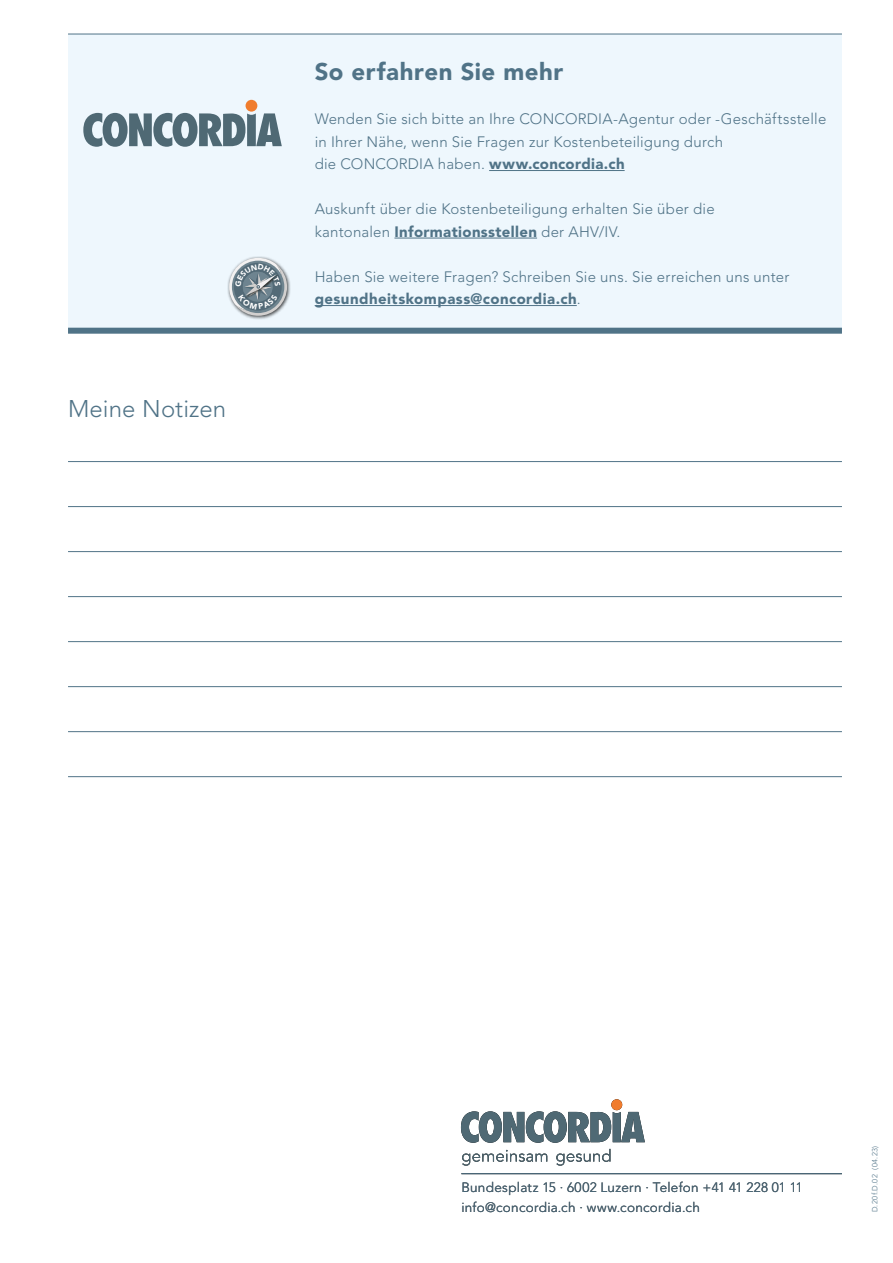
<style>
.page{position:relative;width:893px;height:1263px;background:#fff}
.page>*{position:absolute;margin:0;border:0;box-sizing:border-box;transform-origin:0 0}
.t1{font:900 24px "Avenir";letter-spacing:.025em;color:#507387}
.t2{font:300 24px "Avenir";letter-spacing:.005em;color:#507387}
.t3{font:300 15px/22.5px "Avenir";letter-spacing:.015em;color:#507387}
.t4{font:300 13.5px "Avenir";letter-spacing:.02em;color:#507387}
.t5{font:300 13.5px "Avenir";letter-spacing:.02em;color:#000}
.t6{font:300 7.5px "Avenir";letter-spacing:.065em;color:#507387}
.s1{font-weight:900}
</style>
<div class="page">
<div style="left:68px;top:34px;width:774px;height:297px;background:#eef7fd"></div>
<div style="left:68px;top:328px;width:774px;height:6px;background:#507387"></div>
<hr style="left:68px;top:34px;width:774px;height:1px;background:#507387">
<hr style="left:489px;top:170px;width:136px;height:1px;background:#507387">
<hr style="left:394px;top:238px;width:143px;height:1px;background:#507387">
<hr style="left:315px;top:305px;width:262px;height:1px;background:#507387">
<svg style="left:461px;top:1111px;width:184px;height:32px"></svg>
<div style="left:611px;top:1099px;width:11px;height:11px;background:#f07c2d;border-radius:50%"></div>
<svg style="left:462px;top:1150px;width:85px;height:15px"></svg>
<svg style="left:556px;top:1149px;width:54px;height:16px"></svg>
<hr style="left:461px;top:1173px;width:381px;height:1px;background:#507387">
<hr style="left:68px;top:461px;width:774px;height:1px;background:#507387">
<hr style="left:68px;top:506px;width:774px;height:1px;background:#507387">
<hr style="left:68px;top:551px;width:774px;height:1px;background:#507387">
<hr style="left:68px;top:596px;width:774px;height:1px;background:#507387">
<hr style="left:68px;top:641px;width:774px;height:1px;background:#507387">
<hr style="left:68px;top:686px;width:774px;height:1px;background:#507387">
<hr style="left:68px;top:731px;width:774px;height:1px;background:#507387">
<hr style="left:68px;top:776px;width:774px;height:1px;background:#507387">
<svg style="left:83px;top:113px;width:199px;height:34px"></svg>
<div style="left:246px;top:100px;width:11px;height:12px;background:#f07c2d;border-radius:50%"></div>
<div style="left:227px;top:256px;width:65px;height:64px;background:#000;opacity:.75"></div>
<svg style="left:229px;top:258px;width:58px;height:58px"></svg>
<p class="t2" style="left:68px;top:394px;width:160px">Meine Notizen</p>
<p class="t1" style="left:315px;top:57px;width:250px">So erfahren Sie mehr</p>
<p class="t3" style="left:315px;top:108px;width:513px">Wenden Sie sich bitte an Ihre CONCORDIA-Agentur oder -Geschäftsstelle in Ihrer Nähe, wenn Sie Fragen zur Kostenbeteiligung durch<br>die CONCORDIA haben. <span class="s1">www.concordia.ch</span></p>
<p class="t3" style="left:315px;top:198px;width:401px">Auskunft über die Kostenbeteiligung erhalten Sie über die kantonalen <span class="s1">Informationsstellen</span> der AHV/IV.</p>
<p class="t3" style="left:315px;top:265px;width:476px">Haben Sie weitere Fragen? Schreiben Sie uns. Sie erreichen uns unter <span class="s1">gesundheitskompass@concordia.ch</span>.</p>
<p class="t4" style="left:461px;top:1180px;width:343px">Bundesplatz 15 · 6002 Luzern · Telefon +41 41 228 01 11</p>
<p class="t5" style="left:461px;top:1199px;width:240px">info@concordia.ch · www.concordia.ch</p>
<p class="t6" style="left:870px;top:1212px;width:68px;rotate:-90deg">D.20f.D.02 (04.23)</p>
</div>
